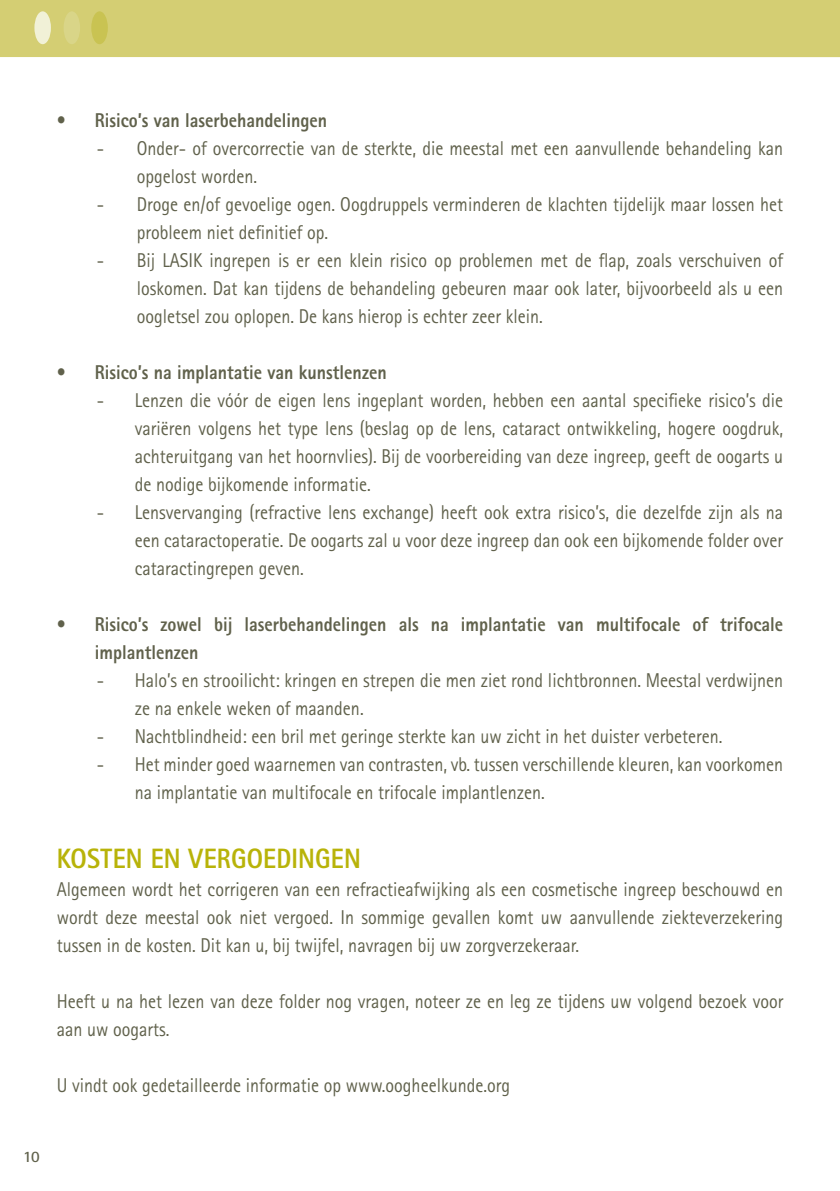
<style>
.page{position:relative;width:840px;height:1191px;background:#fff}
.page>*{position:absolute;margin:0;border:0;box-sizing:border-box;transform-origin:0 0}
.tabel_titel{font:800 28px "Rotis Sans Serif Std";letter-spacing:.005em;color:#b8b309;scale:.9 1}
.tabel_titel-2{font:20px/28px "Rotis Sans Serif Std";color:#60614b;scale:.9 1}
.tabel_titel-3{font:800 20px/28px "Rotis Sans Serif Std";color:#60614b;scale:.9 1}
.t1{font:700 16px "Rotis Sans Serif Std";color:#60614b}
.s1{font-weight:400}
</style>
<div class="page">
<div style="left:0;top:0;width:839px;height:57px;background:#d4ce73"></div>
<div style="left:91px;top:11px;width:17px;height:33px;background:#c9c352;border-radius:50%"></div>
<div style="left:64px;top:11px;width:16px;height:33px;background:#d9d588;border-radius:50%"></div>
<div style="left:34px;top:11px;width:17px;height:33px;background:#f1f1d7;border-radius:50%"></div>
<p class="tabel_titel-3" style="left:57px;top:106px;width:302px"><span class="s1">•</span> Risico’s van laserbehandelingen</p>
<p class="tabel_titel-2" style="left:137px;top:134px;width:719px;text-indent:-40px">- Onder- of overcorrectie van de sterkte, die meestal met een aanvullende behandeling kan opgelost worden.</p>
<p class="tabel_titel-2" style="left:137px;top:190px;width:719px;text-indent:-40px">- Droge en/of gevoelige ogen. Oogdruppels verminderen de klachten tijdelijk maar lossen het probleem niet definitief op.</p>
<p class="tabel_titel-2" style="left:137px;top:246px;width:719px;text-align:justify;text-indent:-40px">- Bij LASIK ingrepen is er een klein risico op problemen met de flap, zoals verschuiven of loskomen. Dat kan tijdens de behandeling gebeuren maar ook later, bijvoorbeeld als u een oogletsel zou oplopen. De kans hierop is echter zeer klein.</p>
<p class="tabel_titel-3" style="left:57px;top:358px;width:368px"><span class="s1">•</span> Risico’s na implantatie van kunstlenzen</p>
<p class="tabel_titel-2" style="left:135px;top:386px;width:721px;text-align:justify;text-indent:-38px">- Lenzen die vóór de eigen lens ingeplant worden, hebben een aantal specifieke risico’s die variëren volgens het type lens (beslag op de lens, cataract ontwikkeling, hogere oogdruk, achteruitgang van het hoornvlies). Bij de voorbereiding van deze ingreep, geeft de oogarts u de nodige bijkomende informatie.</p>
<p class="tabel_titel-2" style="left:135px;top:498px;width:721px;text-align:justify;text-indent:-38px">- Lensvervanging (refractive lens exchange) heeft ook extra risico’s, die dezelfde zijn als na een cataractoperatie. De oogarts zal u voor deze ingreep dan ook een bijkomende folder over cataractingrepen geven.</p>
<p class="tabel_titel-3" style="left:95px;top:610px;width:766px;text-indent:-38px"><span class="s1">•</span> Risico’s zowel bij laserbehandelingen als na implantatie van multifocale of trifocale implantlenzen</p>
<p class="tabel_titel-2" style="left:135px;top:666px;width:721px;text-indent:-38px">- Halo’s en strooilicht: kringen en strepen die men ziet rond lichtbronnen. Meestal verdwijnen ze na enkele weken of maanden.</p>
<p class="tabel_titel-2" style="left:97px;top:722px;width:696px">- Nachtblindheid: een bril met geringe sterkte kan uw zicht in het duister verbeteren.</p>
<p class="tabel_titel-2" style="left:135px;top:750px;width:721px;text-indent:-38px">- Het minder goed waarnemen van contrasten, vb. tussen verschillende kleuren, kan voorkomen na implantatie van multifocale en trifocale implantlenzen.</p>
<p class="tabel_titel" style="left:57px;top:840px;width:339px">KOSTEN EN VERGOEDINGEN</p>
<p class="tabel_titel-2" style="left:57px;top:874px;width:808px;text-align:justify">Algemeen wordt het corrigeren van een refractieafwijking als een cosmetische ingreep beschouwd en wordt deze meestal ook niet vergoed. In sommige gevallen komt uw aanvullende ziekteverzekering tussen in de kosten. Dit kan u, bij twijfel, navragen bij uw zorgverzekeraar.</p>
<p class="tabel_titel-2" style="left:57px;top:986px;width:808px">Heeft u na het lezen van deze folder nog vragen, noteer ze en leg ze tijdens uw volgend bezoek voor aan uw oogarts.</p>
<p class="tabel_titel-2" style="left:57px;top:1070px;width:505px">U vindt ook gedetailleerde informatie op www.oogheelkunde.org</p>
<p class="t1" style="left:23px;top:1146px;width:18px">10</p>
</div>
